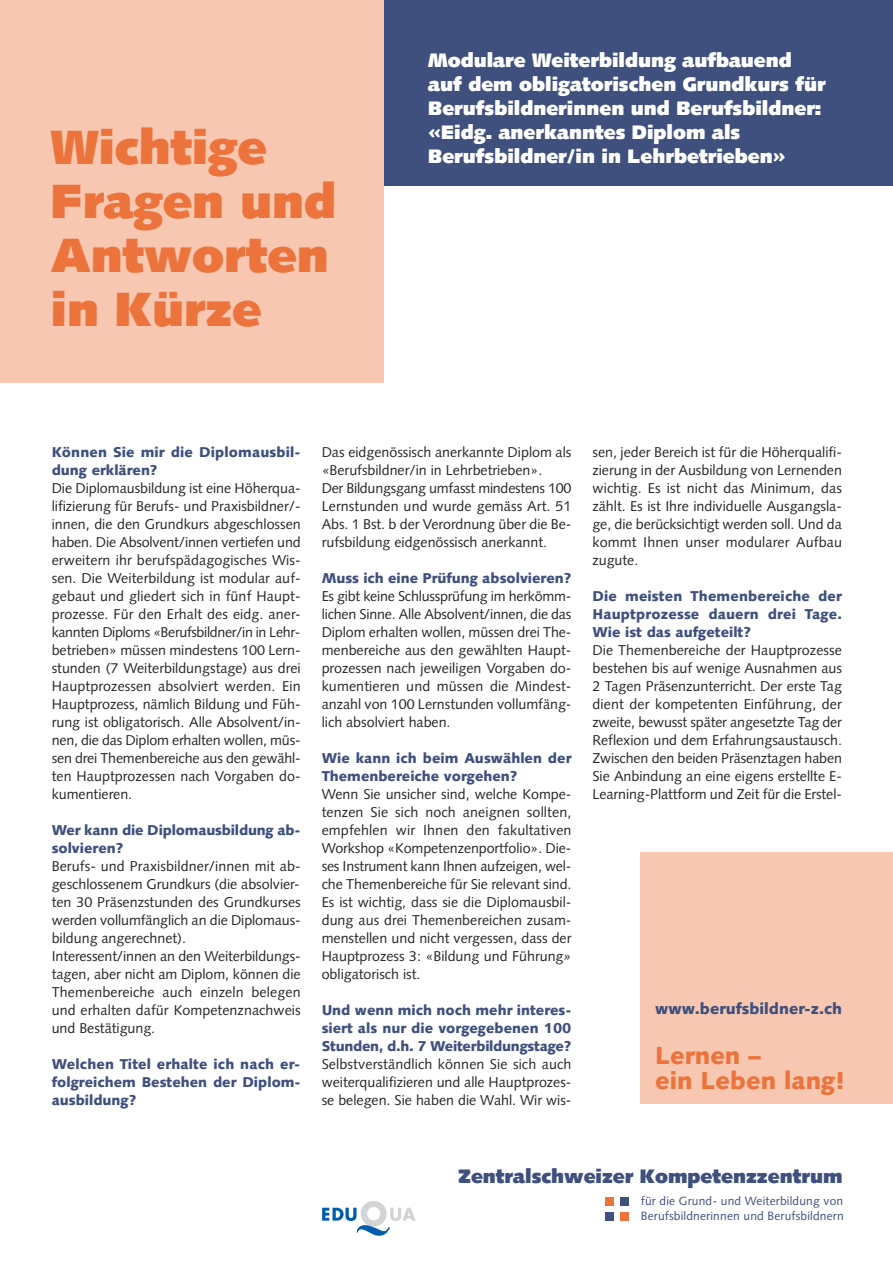
<style>
.page{position:relative;width:893px;height:1263px;background:#fff}
.page>*{position:absolute;margin:0;border:0;box-sizing:border-box;transform-origin:0 0}
.t1{font:900 48px/54px "Syntax";color:#ec743c}
.t2{font:900 24.6px/25px "Syntax";color:#ec743c}
.t3{font:900 19.5px/24px "Syntax";color:#fff}
.t4{font:900 19.5px "Syntax";color:#3f507f}
.t5{font:900 15.75px "Syntax";color:#3f507f}
.t6{font:14.25px/18px "Syntax";color:#272627;text-align:justify}
.t7{font:900 14.25px/18px "Syntax";color:#3f507f}
.t8{font:12px/15px "Syntax";letter-spacing:.015em;color:#3f507f}
</style>
<div class="page">
<div style="left:0;top:0;width:893px;height:186px;background:#3f507f"></div>
<div style="left:0;top:0;width:384px;height:383px;background:#f7c7b1"></div>
<div style="left:606px;top:1197px;width:8px;height:8px;background:#ec743c"></div>
<div style="left:620px;top:1197px;width:9px;height:8px;background:#3f507f"></div>
<div style="left:606px;top:1212px;width:8px;height:8px;background:#3f507f"></div>
<div style="left:620px;top:1212px;width:9px;height:8px;background:#ec743c"></div>
<svg style="left:322px;top:1201px;width:94px;height:35px"></svg>
<div style="left:640px;top:852px;width:253px;height:252px;background:#f7c7b1"></div>
<h1 class="t1" style="left:51px;top:125px;width:287px">Wichtige<br>Fragen und<br>Antworten in Kürze</h1>
<h3 class="t3" style="left:428px;top:50px;width:399px">Modulare Weiterbildung aufbauend auf dem obligatorischen Grundkurs für Berufsbildnerinnen und Berufsbildner: «Eidg. anerkanntes Diplom als Berufsbildner/in in Lehrbetrieben»</h3>
<p class="t7" style="left:52px;top:444px;width:250px">Können Sie mir die Diplomausbil&shy;dung erklären?</p>
<p class="t6" style="left:52px;top:480px;width:251px">Die Diplomausbildung ist eine Höherqua&shy;lifizierung für Berufs- und Praxisbild ner/- innen, die den Grundkurs abgeschlossen haben. Die Absolvent/innen vertiefen und erweitern ihr berufspädagogisches Wis&shy;sen. Die Weiterbildung ist modular auf&shy;gebaut und gliedert sich in fünf Haupt&shy;prozesse. Für den Erhalt des eidg. aner - kannten Diploms «Berufsbildner/in in Lehr - betrieben» müssen mindestens 100 Lern&shy;stunden (7 Weiterbildungstage) aus drei Hauptprozessen absolviert werden. Ein Hauptprozess, nämlich Bildung und Füh&shy;rung ist obligatorisch. Alle Absolvent/in&shy;nen, die das Diplom erhalten wollen, müs - sen drei Themenbereiche aus den ge wähl&shy;ten Hauptprozessen nach Vorgaben do&shy;kumentieren.</p>
<p class="t7" style="left:52px;top:822px;width:250px">Wer kann die Diplomausbildung ab - solvieren?</p>
<p class="t6" style="left:52px;top:858px;width:250px;text-align:left">Berufs- und Praxisbildner/innen mit ab&shy;geschlossenem Grundkurs (die absolvier&shy;ten 30 Präsenzstunden des Grundkurses werden vollumfänglich an die Diplomaus&shy;bildung angerechnet).<br>Interessent/innen an den Weiterbildungs&shy;tagen, aber nicht am Diplom, können die Themenbereiche auch einzeln belegen und erhalten dafür Kompetenznachweis und Bestätigung.</p>
<p class="t7" style="left:52px;top:1056px;width:250px;text-align:justify">Welchen Titel erhalte ich nach er&shy;folgreichem Bestehen der Diplom - ausbildung?</p>
<p class="t6" style="left:322px;top:444px;width:251px;text-align:left">Das eidgenössisch anerkannte Diplom als «Berufsbildner/in in Lehrbetrieben».<br>Der Bildungsgang umfasst mindestens 100<br>Lernstunden und wurde gemäss Art. 51<br>Abs. 1 Bst. b der Verordnung über die Be&shy;rufsbildung eidgenössisch anerkannt.</p>
<p class="t7" style="left:322px;top:570px;width:251px">Muss ich eine Prüfung absolvieren?</p>
<p class="t6" style="left:322px;top:588px;width:251px">Es gibt keine Schlussprüfung im herkömm - lichen Sinne. Alle Absolvent/innen, die das Diplom erhalten wollen, müssen drei The&shy;menbereiche aus den gewählten Haupt&shy;prozessen nach jeweiligen Vorgaben do - ku mentieren und müssen die Mindest - an zahl von 100 Lernstunden vollumfäng&shy;lich absolviert haben.</p>
<p class="t7" style="left:322px;top:750px;width:251px">Wie kann ich beim Auswählen der<br>Themenbereiche vorgehen?</p>
<p class="t6" style="left:322px;top:786px;width:251px">Wenn Sie unsicher sind, welche Kompe&shy;tenzen Sie sich noch aneignen sollten, empfehlen wir Ihnen den fakultativen Workshop «Kompetenzenportfolio». Die&shy;ses Instrument kann Ihnen aufzeigen, wel - che Themenbereiche für Sie relevant sind.<br>Es ist wichtig, dass sie die Diplomausbil&shy;dung aus drei Themenbereichen zusam&shy;menstellen und nicht vergessen, dass der Hauptprozess 3: «Bildung und Führung» obligatorisch ist.</p>
<p class="t7" style="left:322px;top:1002px;width:251px;text-align:justify">Und wenn mich noch mehr interes&shy;siert als nur die vorgegebenen 100<br>Stunden, d.h. 7 Weiterbildungstage?</p>
<p class="t6" style="left:322px;top:1056px;width:251px">Selbstverständlich können Sie sich auch weiterqualifizieren und alle Hauptprozes&shy;se belegen. Sie haben die Wahl. Wir wis-</p>
<p class="t6" style="left:592px;top:444px;width:251px">sen, jeder Bereich ist für die Höherqualifi&shy;zierung in der Ausbildung von Lernenden wichtig. Es ist nicht das Minimum, das zählt. Es ist Ihre individuelle Ausgangsla&shy;ge, die berücksichtigt werden soll. Und da kommt Ihnen unser modularer Aufbau zugute.</p>
<p class="t7" style="left:592px;top:588px;width:251px;text-align:justify">Die meisten Themenbereiche der Hauptprozesse dauern drei Tage.<br>Wie ist das aufgeteilt?</p>
<p class="t6" style="left:592px;top:642px;width:251px">Die Themenbereiche der Hauptprozesse bestehen bis auf wenige Ausnahmen aus 2 Tagen Präsenzunterricht. Der erste Tag dient der kompetenten Einführung, der zweite, bewusst später angesetzte Tag der Reflexion und dem Erfahrungsaustausch.<br>Zwischen den beiden Präsenztagen haben Sie Anbindung an eine eigens erstellte E-Learning-Plattform und Zeit für die Erstel-</p>
<p class="t5" style="left:655px;top:1002px;width:189px">www.berufsbildner-z.ch</p>
<h2 class="t2" style="left:655px;top:1045px;width:191px">Lernen –<br>ein Leben lang!</h2>
<h3 class="t4" style="left:458px;top:1168px;width:386px">Zentralschweizer Kompetenzzentrum</h3>
<p class="t8" style="left:641px;top:1195px;width:204px">für die Grund- und Weiterbildung von<br>Berufsbildnerinnen und Berufsbildnern</p>
</div>
